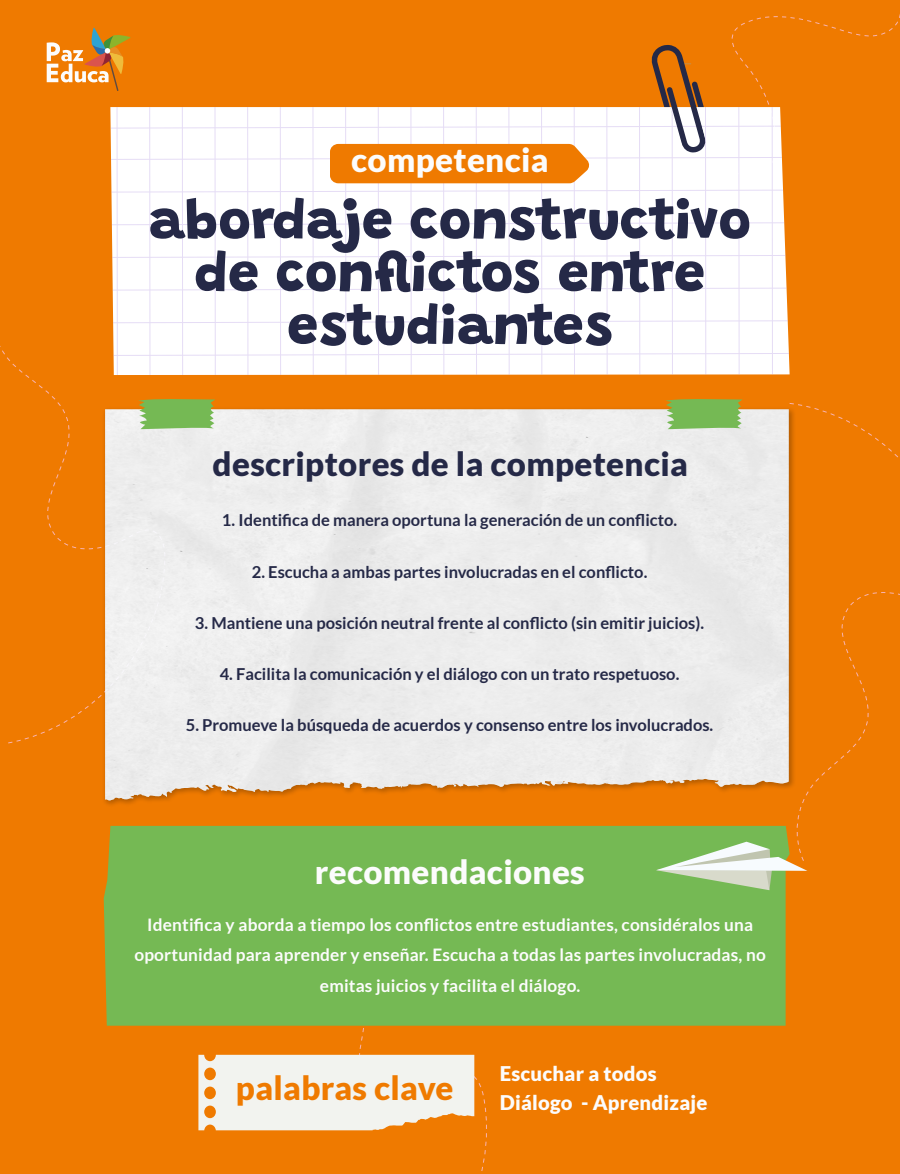
<style>
.page{position:relative;width:900px;height:1174px;background:#fff}
.page>*{position:absolute;margin:0;border:0;box-sizing:border-box;transform-origin:0 0}
.t1{font:800 55.8px/52.7px "Grandstander";color:#252947;text-align:center}
.t2{font:900 33px "Lato";letter-spacing:.01em;color:#252947}
.t3{font:900 33px "Lato";letter-spacing:.01em;color:#fcfcfc}
.t4{font:900 33px "Lato";letter-spacing:.01em;color:#ef7a00}
.t5{font:900 20.25px/29.2px "Lato";letter-spacing:.01em;color:#fcfcfc}
.t6{font:700 17.25px/30.8px "Lato";letter-spacing:.01em;color:#fcfcfc;text-align:center}
.t7{font:700 16.5px "Lato";color:#252947}
</style>
<div class="page">
<div style="left:0;top:0;width:900px;height:1173px;background:#ef7a00"></div>
<div style="left:262px;top:1025px;width:225px;height:148px;background:#ef7a00"></div>
<div style="left:104px;top:825px;width:686px;height:200px;background:#75b954"></div>
<img style="left:101px;top:404px;width:689px;height:405px">
<div style="left:105px;top:409px;width:198px;height:392px;background:#ededed"></div>
<svg style="left:665px;top:399px;width:78px;height:30px;background:#85bb5e"></svg>
<svg style="left:165px;top:399px;width:50px;height:30px"></svg>
<svg style="left:0;top:285px;width:165px;height:458px"></svg>
<svg style="left:198px;top:1054px;width:276px;height:76px"></svg>
<div style="left:790px;top:403px;width:110px;height:457px;background:#ef7a00"></div>
<svg style="left:656px;top:841px;width:151px;height:49px"></svg>
<svg style="left:47px;top:0;width:853px;height:375px"></svg>
<h2 class="t3" style="left:351px;top:141px;width:199px">competencia</h2>
<h1 class="t1" style="left:149px;top:188px;width:604px">abordaje constructivo de conflictos entre estudiantes</h1>
<h2 class="t2" style="left:213px;top:444px;width:477px">descriptores de la competencia</h2>
<p class="t7" style="left:222px;top:511px;width:457px">1. Identifica de manera oportuna la generación de un conflicto.</p>
<p class="t7" style="left:252px;top:562px;width:397px">2. Escucha a ambas partes involucradas en el conflicto.</p>
<p class="t7" style="left:195px;top:613px;width:511px">3. Mantiene una posición neutral frente al conflicto (sin emitir juicios).</p>
<p class="t7" style="left:220px;top:664px;width:461px">4. Facilita la comunicación y el diálogo con un trato respetuoso.</p>
<p class="t7" style="left:186px;top:715px;width:529px">5. Promueve la búsqueda de acuerdos y consenso entre los involucrados.</p>
<h2 class="t3" style="left:315px;top:852px;width:272px">recomendaciones</h2>
<p class="t6" style="left:134px;top:908px;width:633px">Identifica y aborda a tiempo los conflictos entre estudiantes, considéralos una oportunidad para aprender y enseñar. Escucha a todas las partes involucradas, no emitas juicios y facilita el diálogo.</p>
<h2 class="t4" style="left:236px;top:1068px;width:219px">palabras clave</h2>
<p class="t5" style="left:500px;top:1058px;width:209px">Escuchar a todos<br>Diálogo - Aprendizaje</p>
</div>
